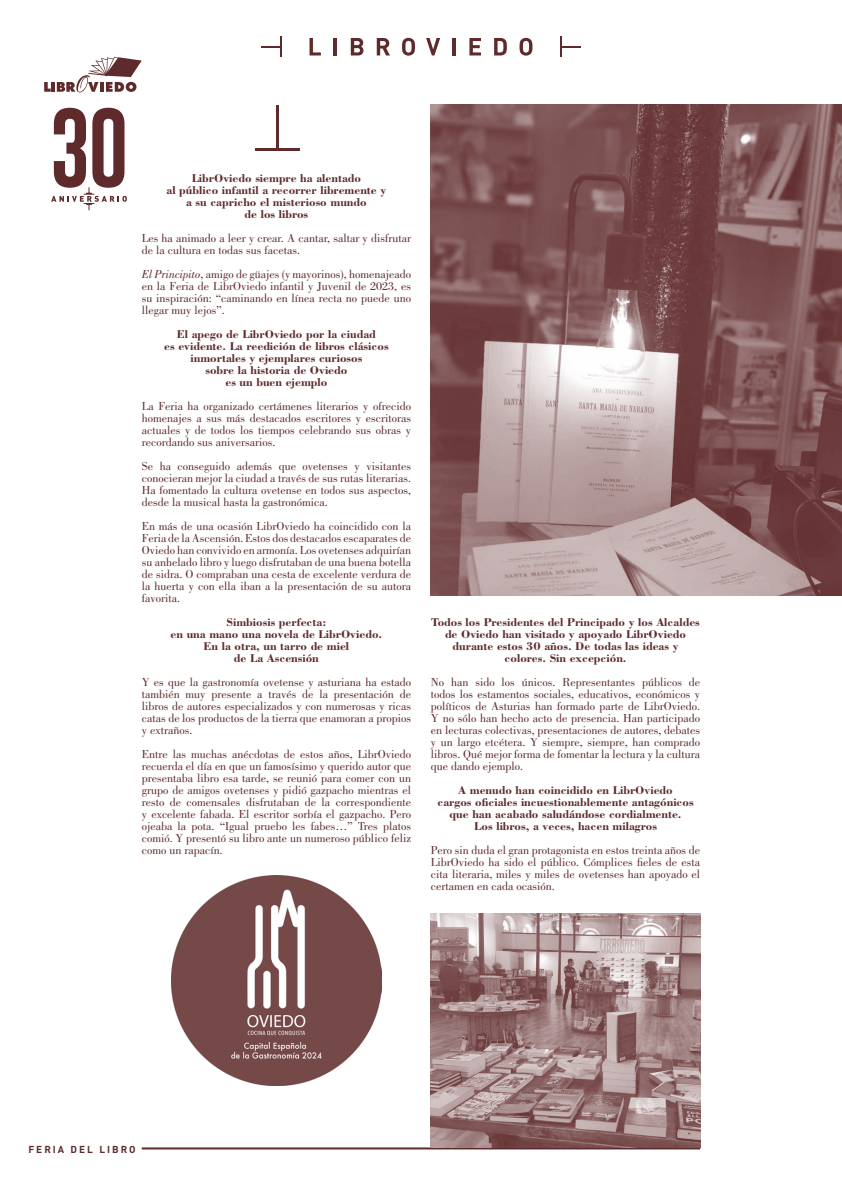
<style>
.page{position:relative;width:842px;height:1191px;background:#fff}
.page>*{position:absolute;margin:0;border:0;box-sizing:border-box;transform-origin:0 0}
.t1{font:12px/12px "Bodoni";color:#5f2a2b;text-align:justify}
.t2{font:700 12px/12px "Bodoni BT";color:#5f2a2b;text-align:center}
.t3{font:700 10px "DIN";letter-spacing:.2em;color:#5f2a2b}
.s1{font-style:italic}
</style>
<div class="page">
<hr style="left:142px;top:1147px;width:558px;height:2px;background:#5f2a2b">
<svg style="left:309px;top:38px;width:12px;height:17px"></svg>
<hr style="left:333px;top:38px;width:4px;height:17px;background:#5f2a2b">
<svg style="left:351px;top:38px;width:12px;height:17px"></svg>
<svg style="left:377px;top:38px;width:13px;height:17px"></svg>
<svg style="left:402px;top:38px;width:13px;height:18px"></svg>
<svg style="left:426px;top:38px;width:14px;height:17px"></svg>
<hr style="left:452px;top:38px;width:3px;height:17px;background:#5f2a2b">
<svg style="left:469px;top:38px;width:12px;height:17px"></svg>
<svg style="left:494px;top:38px;width:13px;height:17px"></svg>
<svg style="left:519px;top:38px;width:13px;height:18px"></svg>
<svg style="left:261px;top:36px;width:21px;height:21px"></svg>
<svg style="left:560px;top:36px;width:21px;height:21px"></svg>
<svg style="left:44px;top:57px;width:98px;height:36px"></svg>
<img style="left:431px;top:105px;width:411px;height:490px">
<img style="left:171px;top:875px;width:210px;height:210px">
<img style="left:431px;top:913px;width:269px;height:234px">
<hr style="left:255px;top:148px;width:44px;height:2px;background:#5f2a2b">
<hr style="left:276px;top:105px;width:2px;height:44px;background:#5f2a2b">
<svg style="left:51px;top:108px;width:76px;height:102px"></svg>
<p class="t2" style="left:166px;top:172px;width:221px">LibrOviedo siempre ha alentado<br>al público infantil a recorrer libremente y a su capricho el misterioso mundo<br>de los libros</p>
<p class="t1" style="left:142px;top:232px;width:271px">Les ha animado a leer y crear. A cantar, saltar y disfrutar de la cultura en todas sus facetas.</p>
<p class="t1" style="left:142px;top:268px;width:271px"><span class="s1">El Principito</span>, amigo de güajes (y mayorinos), homenajeado en la Feria de LibrOviedo infantil y Juvenil de 2023, es su inspiración: “caminando en línea recta no puede uno llegar muy lejos”.</p>
<p class="t2" style="left:164px;top:328px;width:226px">El apego de LibrOviedo por la ciudad<br>es evidente. La reedición de libros clásicos inmortales y ejemplares curiosos<br>sobre la historia de Oviedo<br>es un buen ejemplo</p>
<p class="t1" style="left:142px;top:400px;width:271px">La Feria ha organizado certámenes literarios y ofrecido homenajes a sus más destacados escritores y escritoras actuales y de todos los tiempos celebrando sus obras y recordando sus aniversarios.</p>
<p class="t1" style="left:142px;top:460px;width:271px">Se ha conseguido además que ovetenses y visitantes conocieran mejor la ciudad a través de sus rutas literarias.<br>Ha fomentado la cultura ovetense en todos sus aspectos, desde la musical hasta la gastronómica.</p>
<p class="t1" style="left:142px;top:520px;width:271px">En más de una ocasión LibrOviedo ha coincidido con la Feria de la Ascensión. Estos dos destacados escaparates de Oviedo han convivido en armonía. Los ovetenses adquirían su anhelado libro y luego disfrutaban de una buena botella de sidra. O compraban una cesta de excelente verdura de la huerta y con ella iban a la presentación de su autora favorita.</p>
<p class="t2" style="left:171px;top:616px;width:213px">Simbiosis perfecta:<br>en una mano una novela de LibrOviedo.<br>En la otra, un tarro de miel<br>de La Ascensión</p>
<p class="t1" style="left:142px;top:676px;width:271px">Y es que la gastronomía ovetense y asturiana ha estado también muy presente a través de la presentación de libros de autores especializados y con numerosas y ricas catas de los productos de la tierra que enamoran a propios y extraños.</p>
<p class="t1" style="left:142px;top:748px;width:271px">Entre las muchas anécdotas de estos años, LibrOviedo recuerda el día en que un famosísimo y querido autor que presentaba libro esa tarde, se reunió para comer con un grupo de amigos ovetenses y pidió gazpacho mientras el resto de comensales disfrutaban de la correspondiente y excelente fabada. El escritor sorbía el gazpacho. Pero ojeaba la pota. “Igual pruebo les fabes…” Tres platos comió. Y presentó su libro ante un numeroso público feliz como un rapacín.</p>
<p class="t2" style="left:431px;top:615px;width:270px">Todos los Presidentes del Principado y los Alcaldes de Oviedo han visitado y apoyado LibrOviedo durante estos 30 años. De todas las ideas y colores. Sin excepción.</p>
<p class="t1" style="left:431px;top:676px;width:271px">No han sido los únicos. Representantes públicos de todos los estamentos sociales, educativos, económicos y políticos de Asturias han formado parte de LibrOviedo.<br>Y no sólo han hecho acto de presencia. Han participado en lecturas colectivas, presentaciones de autores, debates y un largo etcétera. Y siempre, siempre, han comprado libros. Qué mejor forma de fomentar la lectura y la cultura que dando ejemplo.</p>
<p class="t2" style="left:437px;top:783px;width:258px">A menudo han coincidido en LibrOviedo<br>cargos oficiales incuestionablemente antagónicos que han acabado saludándose cordialmente.<br>Los libros, a veces, hacen milagros</p>
<p class="t1" style="left:431px;top:844px;width:271px">Pero sin duda el gran protagonista en estos treinta años de LibrOviedo ha sido el público. Cómplices fieles de esta cita literaria, miles y miles de ovetenses han apoyado el certamen en cada ocasión.</p>
<p class="t3" style="left:28px;top:1142px;width:109px">FERIA DEL LIBRO</p>
</div>
